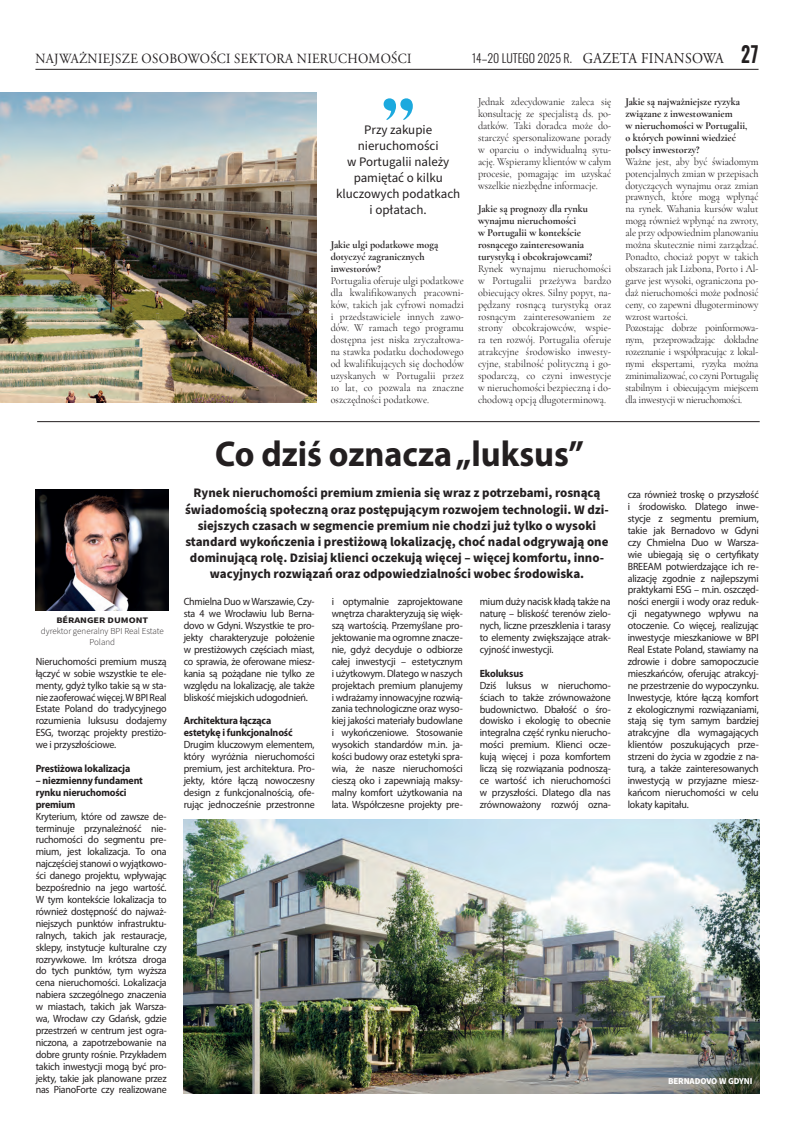
<style>
.page{position:relative;width:794px;height:1134px;background:#fff}
.page>*{position:absolute;margin:0;border:0;box-sizing:border-box;transform-origin:0 0}
.t1{font:700 36px "Myriad Pro";color:#231f20;scale:.95 1}
.t2{font:14px "Adobe Garamond Pro";letter-spacing:.025em;color:#231f20;scale:.92 1}
.t3{font:700 13px/16px "Source Sans Pro";color:#231f20;text-align:center}
.t4{font:13px/16px "Source Sans Pro";color:#231f20;text-align:center}
.t5{font:300 12px "Oswald";color:#231f20;scale:.92 1}
.t6{font:10.7px/11.9px "Cormorant Garamond";letter-spacing:-.01em;color:#231f20;text-align:justify;scale:.95 1}
.t7{font:700 10.7px/11.9px "Cormorant Garamond";color:#231f20;scale:.95 1}
.t8{font:10.5px/11.9px "Myriad Pro";letter-spacing:-.015em;color:#231f20;text-align:justify;scale:.95 1}
.t9{font:700 10.5px/11.9px "Myriad Pro";letter-spacing:-.015em;color:#231f20;scale:.95 1}
.t10{font:300 9px/11px "Source Sans Pro";color:#231f20;text-align:center}
.t11{font:700 9px "Source Sans Pro";letter-spacing:-.01em;color:#fff}
.t12{font:700 8.5px "Source Sans Pro";color:#231f20;scale:1.2 1}
.s1{font-family:"Adobe Garamond Pro";font-weight:400;font-size:15px}
.s2{font-weight:600;font-size:22px}
</style>
<div class="page">
<hr style="left:35px;top:69px;width:723px;height:1px;background:#231f20">
<img style="left:0;top:93px;width:316px;height:310px">
<hr style="left:37px;top:421px;width:722px;height:1px;background:#231f20">
<img style="left:184px;top:819px;width:575px;height:274px">
<img style="left:36px;top:489px;width:133px;height:121px">
<svg style="left:383px;top:98px;width:30px;height:22px"></svg>
<h2 class="t2" style="left:36px;top:53px;width:410px">NAJWAŻNIEJSZE OSOBOWOŚCI SEKTORA NIERUCHOMOŚCI</h2>
<p class="t5" style="left:472px;top:54px;width:313px">14–20 LUTEGO 2025 R. <span class="s1">GAZETA FINANSOWA</span> <span class="s2">27</span></p>
<p class="t12" style="left:56px;top:617px;width:78px">BÉRANGER DUMONT</p>
<p class="t10" style="left:41px;top:626px;width:124px">dyrektor generalny BPI Real Estate<br>Poland</p>
<p class="t8" style="left:36px;top:656px;width:139px">Nieruchomości premium muszą łączyć w sobie wszystkie te ele&shy;menty, gdyż tylko takie są w sta&shy;nie zaoferować więcej. W BPI Real Estate Poland do tradycyjnego rozumienia luksusu dodajemy ESG, tworząc projekty prestiżo&shy;we i przyszłościowe.</p>
<p class="t9" style="left:36px;top:763px;width:101px">Prestiżowa lokalizacja</p>
<p class="t9" style="left:36px;top:775px;width:114px">– niezmienny fundament rynku nieruchomości premium</p>
<p class="t8" style="left:36px;top:811px;width:139px">Kryterium, które od zawsze de&shy;terminuje przynależność nie&shy;ruchomości do segmentu pre&shy;mium, jest lokalizacja. To ona najczęściej stanowi o wyjątkowo&shy;ści danego projektu, wpływając bezpośrednio na jego wartość.<br>W tym kontekście lokalizacja to również dostępność do najważ&shy;niejszych punktów infrastruktu&shy;ralnych, takich jak restauracje, sklepy, instytucje kulturalne czy rozrywkowe. Im krótsza droga do tych punktów, tym wyższa cena nieruchomości. Lokalizacja nabiera szczególnego znaczenia w miastach, takich jak Warsza&shy;wa, Wrocław czy Gdańsk, gdzie przestrzeń w centrum jest ogra&shy;niczona, a zapotrzebowanie na dobre grunty rośnie. Przykładem takich inwestycji mogą być pro&shy;jekty, takie jak planowane przez nas PianoForte czy realizowane</p>
<p class="t4" style="left:336px;top:123px;width:126px">Przy zakupie nieruchomości<br>w Portugalii należy pamiętać o kilku kluczowych podatkach i opłatach.</p>
<p class="t7" style="left:331px;top:239px;width:115px">Jakie ulgi podatkowe mogą dotyczyć zagranicznych inwestorów?</p>
<p class="t6" style="left:331px;top:274px;width:142px">Portugalia oferuje ulgi podatkowe dla kwalifikowanych pracowni&shy;ków, takich jak cyfrowi nomadzi i przedstawiciele innych zawo&shy;dów. W ramach tego programu dostępna jest niska zryczałtowa&shy;na stawka podatku dochodowego od kwalifikujących się dochodów uzyskanych w Portugalii przez 10 lat, co pozwala na znaczne oszczędności podatkowe.</p>
<p class="t6" style="left:478px;top:96px;width:142px">Jednak zdecydowanie zaleca się konsultację ze specjalistą ds. po&shy;datków. Taki doradca może do&shy;starczyć spersonalizowane porady w oparciu o indywidualną sytu&shy;ację. Wspieramy klientów w całym procesie, pomagając im uzyskać wszelkie niezbędne informacje.</p>
<p class="t7" style="left:478px;top:203px;width:122px">Jakie są prognozy dla rynku wynajmu nieruchomości<br>w Portugalii w kontekście rosnącego zainteresowania turystyką i obcokrajowcami?</p>
<p class="t6" style="left:478px;top:263px;width:142px">Rynek wynajmu nieruchomości w Portugalii przeżywa bardzo obiecujący okres. Silny popyt, na&shy;pędzany rosnącą turystyką oraz rosnącym zainteresowaniem ze strony obcokrajowców, wspie&shy;ra ten rozwój. Portugalia oferuje atrakcyjne środowisko inwesty&shy;cyjne, stabilność polityczną i go&shy;spodarczą, co czyni inwestycje w nieruchomości bezpieczną i do&shy;chodową opcją długoterminową.</p>
<p class="t7" style="left:625px;top:96px;width:130px">Jakie są najważniejsze ryzyka związane z inwestowaniem<br>w nieruchomości w Portugalii, o których powinni wiedzieć polscy inwestorzy?</p>
<p class="t6" style="left:625px;top:155px;width:142px;text-align:left">Ważne jest, aby być świadomym potencjalnych zmian w przepisach dotyczących wynajmu oraz zmian prawnych, które mogą wpłynąć na rynek. Wahania kursów walut mogą również wpłynąć na zwroty, ale przy odpowiednim planowaniu można skutecznie nimi zarządzać.<br>Ponadto, chociaż popyt w takich obszarach jak Lizbona, Porto i Al&shy;garve jest wysoki, ograniczona po&shy;daż nieruchomości może podnosić ceny, co zapewni długoterminowy wzrost wartości.<br>Pozostając dobrze poinformowa&shy;nym, przeprowadzając dokładne rozeznanie i współpracując z lokal&shy;nymi ekspertami, ryzyka można zminimalizować, co czyni Portugalię stabilnym i obiecującym miejscem dla inwestycji w nieruchomości.</p>
<h1 class="t1" style="left:215px;top:440px;width:390px">Co dziś oznacza „luksus”</h1>
<p class="t3" style="left:185px;top:486px;width:425px">Rynek nieruchomości premium zmienia się wraz z potrzebami, rosnącą świadomością społeczną oraz postępującym rozwojem technologii. W dzi&shy;siejszych czasach w segmencie premium nie chodzi już tylko o wysoki standard wykończenia i prestiżową lokalizację, choć nadal odgrywają one dominującą rolę. Dzisiaj klienci oczekują więcej – więcej komfortu, inno&shy;wacyjnych rozwiązań oraz odpowiedzialności wobec środowiska.</p>
<p class="t8" style="left:184px;top:597px;width:139px">Chmielna Duo w Warszawie, Czy&shy;sta 4 we Wrocławiu lub Berna&shy;dovo w Gdyni. Wszystkie te pro&shy;jekty charakteryzuje położenie w prestiżowych częściach miast, co sprawia, że oferowane miesz&shy;kania są pożądane nie tylko ze względu na lokalizację, ale także bliskość miejskich udogodnień.</p>
<p class="t9" style="left:184px;top:716px;width:116px">Architektura łącząca estetykę i funkcjonalność</p>
<p class="t8" style="left:184px;top:739px;width:139px">Drugim kluczowym elementem, który wyróżnia nieruchomości premium, jest architektura. Pro&shy;jekty, które łączą nowoczesny design z funkcjonalnością, ofe&shy;rując jednocześnie przestronne</p>
<p class="t8" style="left:332px;top:597px;width:139px">i optymalnie zaprojektowane wnętrza charakteryzują się więk&shy;szą wartością. Przemyślane pro&shy;jektowanie ma ogromne znacze&shy;nie, gdyż decyduje o odbiorze całej inwestycji – estetycznym i użytkowym. Dlatego w naszych projektach premium planujemy i wdrażamy innowacyjne rozwią&shy;zania technologiczne oraz wyso&shy;kiej jakości materiały budowlane i wykończeniowe. Stosowanie wysokich standardów m.in. ja&shy;kości budowy oraz estetyki spra&shy;wia, że nasze nieruchomości cieszą oko i zapewniają maksy&shy;malny komfort użytkowania na lata. Współczesne projekty pre-</p>
<p class="t8" style="left:480px;top:597px;width:139px">mium duży nacisk kładą także na naturę – bliskość terenów zielo&shy;nych, liczne przeszklenia i tarasy to elementy zwiększające atrak&shy;cyjność inwestycji.</p>
<p class="t9" style="left:480px;top:668px;width:47px">Ekoluksus</p>
<p class="t8" style="left:480px;top:680px;width:139px">Dziś luksus w nieruchomo&shy;ściach to także zrównoważone budownictwo. Dbałość o śro&shy;dowisko i ekologię to obecnie integralna część rynku nierucho&shy;mości premium. Klienci ocze&shy;kują więcej i poza komfortem liczą się rozwiązania podnoszą&shy;ce wartość ich nieruchomości w przyszłości. Dlatego dla nas zrównoważony rozwój ozna-</p>
<p class="t8" style="left:628px;top:489px;width:139px">cza również troskę o przyszłość i środowisko. Dlatego inwe&shy;stycje z segmentu premium, takie jak Bernadovo w Gdyni czy Chmielna Duo w Warsza&shy;wie ubiegają się o certyfikaty BREEAM potwierdzające ich re&shy;alizację zgodnie z najlepszymi praktykami ESG – m.in. oszczęd&shy;ności energii i wody oraz reduk&shy;cji negatywnego wpływu na otoczenie. Co więcej, realizując inwestycje mieszkaniowe w BPI Real Estate Poland, stawiamy na zdrowie i dobre samopoczucie mieszkańców, oferując atrakcyj&shy;ne przestrzenie do wypoczynku.<br>Inwestycje, które łączą komfort z ekologicznymi rozwiązaniami, stają się tym samym bardziej atrakcyjne dla wymagających klientów poszukujących prze&shy;strzeni do życia w zgodzie z na&shy;turą, a także zainteresowanych inwestycją w przyjazne miesz&shy;kańcom nieruchomości w celu lokaty kapitału.</p>
<p class="t11" style="left:668px;top:1077px;width:86px">BERNADOVO W GDYNI</p>
</div>
